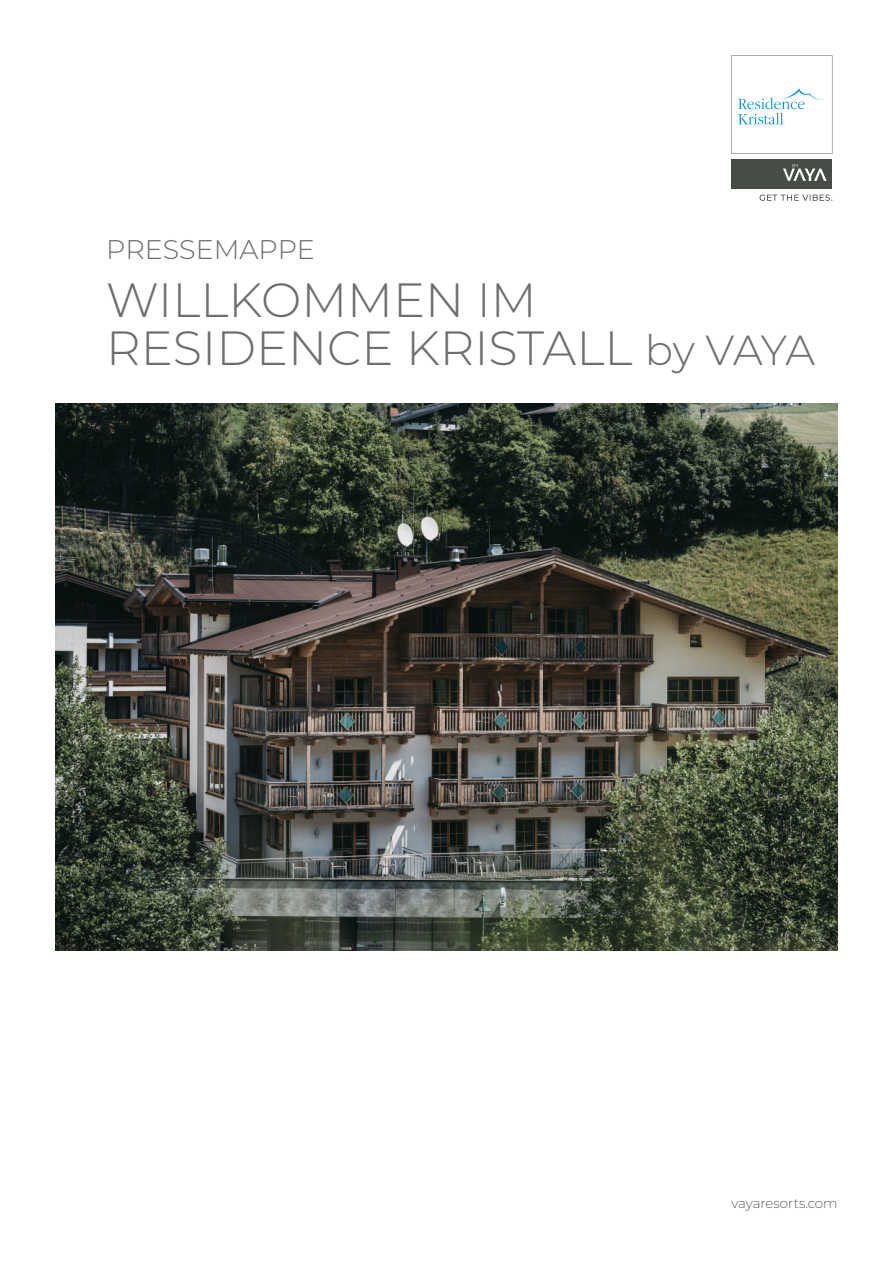
<style>
.page{position:relative;width:893px;height:1263px;background:#fff}
.page>*{position:absolute;margin:0;border:0;box-sizing:border-box;transform-origin:0 0}
.t1{font:300 48px/48px "Montserrat";color:#6d6e71}
.t2{font:300 27px "Montserrat";color:#6d6e71}
.t3{font:200 13.5px "Montserrat";color:#231f20}
.s1{font-size:42px}
</style>
<div class="page">
<svg style="left:731px;top:55px;width:101px;height:99px"></svg>
<div style="left:731px;top:159px;width:101px;height:30px;background:#474c46"></div>
<svg style="left:760px;top:194px;width:72px;height:7px"></svg>
<svg style="left:783px;top:164px;width:44px;height:17px"></svg>
<img style="left:55px;top:404px;width:783px;height:546px">
<p class="t2" style="left:106px;top:236px;width:210px">PRESSEMAPPE</p>
<p class="t1" style="left:106px;top:277px;width:710px">WILLKOMMEN IM<br>RESIDENCE KRISTALL <span class="s1">by VAYA</span></p>
<p class="t3" style="left:731px;top:1198px;width:108px">vayaresorts.com</p>
</div>
